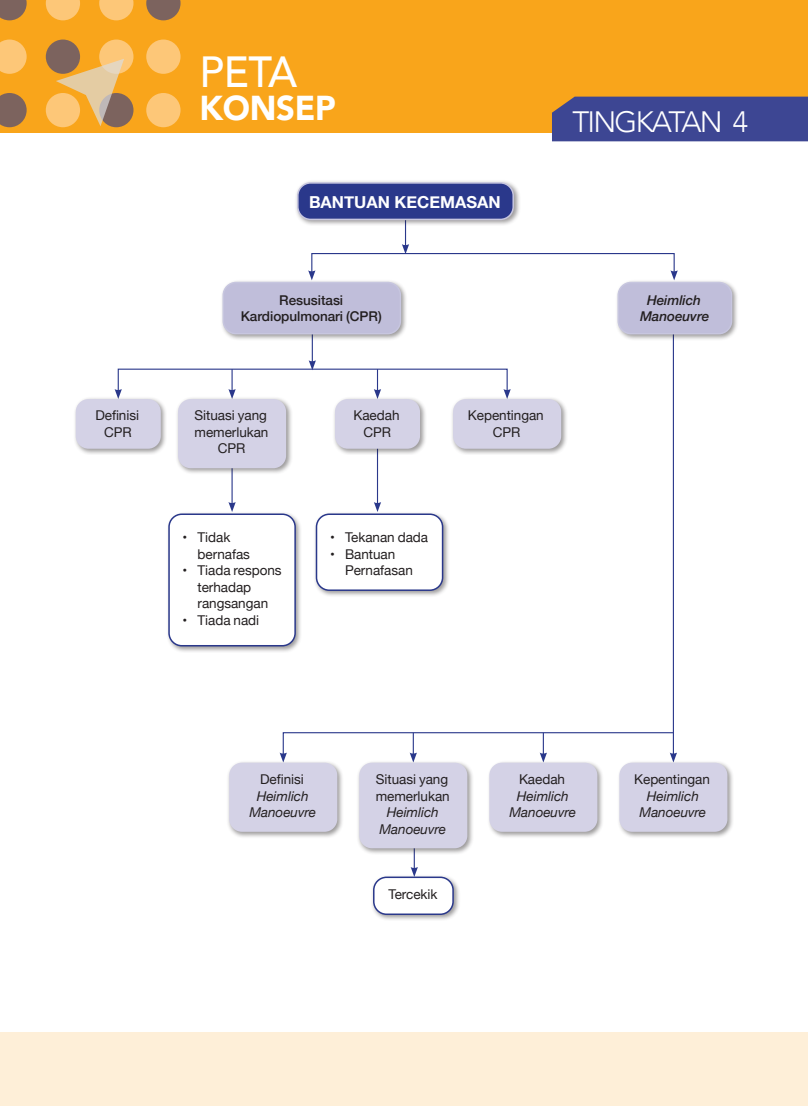
<style>
.page{position:relative;width:808px;height:1106px;background:#fff}
.page>*{position:absolute;margin:0;border:0;box-sizing:border-box;transform-origin:0 0}
.t1{font:500 43.5px "Avenir";color:#fff;scale:.95 1}
.t2{font:900 34.5px "Avenir";letter-spacing:-.01em;color:#fff;scale:.95 1}
.t3{font:300 29.4px "Avenir";letter-spacing:-.06em;color:#fff}
.t4{font:700 16.5px "Helvetica Neue";color:#fff}
.Vocab{font:13.5px/16.5px "Helvetica Neue";letter-spacing:-.005em;color:#231f20;text-align:center}
.Vocab-2{font:italic 13.5px/16.5px "Helvetica Neue";letter-spacing:-.005em;color:#231f20;text-align:center}
.Vocab-3{font:500 13.5px/16.5px "Helvetica Neue";letter-spacing:-.005em;color:#231f20;text-align:center}
.Vocab-4{font:italic 500 13.5px/16.5px "Helvetica Neue";letter-spacing:-.005em;color:#231f20;text-align:center}
.s1{font-style:normal}
.s2{font-style:italic}
</style>
<div class="page">
<div style="left:0;top:0;width:808px;height:132px;background:#f9a51b"></div>
<div style="left:0;top:1032px;width:808px;height:74px;background:#feefd8"></div>
<svg style="left:99px;top:0;width:34px;height:20px"></svg>
<div style="left:99px;top:40px;width:34px;height:34px;background:#fdc778;border-radius:50%"></div>
<div style="left:99px;top:93px;width:34px;height:34px;background:#7c635e;border-radius:50%"></div>
<svg style="left:46px;top:0;width:34px;height:20px"></svg>
<div style="left:46px;top:40px;width:34px;height:34px;background:#7c635e;border-radius:50%"></div>
<div style="left:46px;top:93px;width:34px;height:34px;background:#fdc778;border-radius:50%"></div>
<svg style="left:0;top:0;width:27px;height:20px"></svg>
<svg style="left:0;top:40px;width:27px;height:34px"></svg>
<svg style="left:0;top:93px;width:27px;height:34px"></svg>
<svg style="left:146px;top:0;width:35px;height:20px"></svg>
<div style="left:146px;top:40px;width:35px;height:34px;background:#fdc778;border-radius:50%"></div>
<div style="left:146px;top:93px;width:35px;height:34px;background:#fdc778;border-radius:50%"></div>
<svg style="left:56px;top:59px;width:68px;height:67px"></svg>
<hr style="left:231px;top:369px;width:2px;height:22px;background:#2a388b">
<svg style="left:228px;top:389px;width:8px;height:7px"></svg>
<hr style="left:231px;top:437px;width:2px;height:67px;background:#2a388b">
<svg style="left:228px;top:502px;width:8px;height:9px"></svg>
<svg style="left:374px;top:370px;width:7px;height:26px"></svg>
<hr style="left:377px;top:437px;width:1px;height:67px;background:#2a388b">
<svg style="left:374px;top:502px;width:7px;height:9px"></svg>
<div style="left:118px;top:368px;width:390px;height:24px;border:1px solid #2a388b"></div>
<svg style="left:115px;top:389px;width:7px;height:7px"></svg>
<svg style="left:503px;top:389px;width:8px;height:7px"></svg>
<hr style="left:673px;top:315px;width:1px;height:440px;background:#2a388b">
<svg style="left:280px;top:731px;width:397px;height:29px"></svg>
<div style="left:370px;top:874px;width:91px;height:47px;background:#231f20;opacity:.45"></div>
<div style="left:374px;top:877px;width:79px;height:37px;background:#fff;border-radius:13px"></div>
<div style="left:373px;top:876px;width:81px;height:39px;border:2px solid #2a388b;border-radius:13px"></div>
<div style="left:166px;top:511px;width:136px;height:142px;background:#231f20;opacity:.45"></div>
<div style="left:169px;top:514px;width:126px;height:131px;background:#fff;border-radius:13px"></div>
<div style="left:168px;top:513px;width:128px;height:133px;border:2px solid #2a388b;border-radius:13px"></div>
<div style="left:313px;top:511px;width:137px;height:86px;background:#231f20;opacity:.45"></div>
<div style="left:316px;top:514px;width:127px;height:76px;background:#fff;border-radius:13px"></div>
<div style="left:316px;top:513px;width:127px;height:78px;border:2px solid #2a388b;border-radius:13px"></div>
<hr style="left:312px;top:307px;width:1px;height:55px;background:#2a388b">
<svg style="left:309px;top:360px;width:7px;height:10px"></svg>
<div style="left:311px;top:253px;width:364px;height:20px;border:1px solid #2a388b"></div>
<svg style="left:308px;top:270px;width:7px;height:9px"></svg>
<svg style="left:670px;top:270px;width:8px;height:9px"></svg>
<hr style="left:414px;top:826px;width:1px;height:43px;background:#2a388b">
<svg style="left:411px;top:867px;width:7px;height:10px"></svg>
<div style="left:220px;top:279px;width:188px;height:62px;background:#231f20;opacity:.45"></div>
<div style="left:223px;top:282px;width:177px;height:52px;background:#c0beda;border-radius:13px"></div>
<div style="left:222px;top:282px;width:179px;height:52px;border:2px solid #c7c6df;border-radius:13px"></div>
<div style="left:615px;top:279px;width:124px;height:62px;background:#231f20;opacity:.45"></div>
<div style="left:618px;top:282px;width:113px;height:52px;background:#c0beda;border-radius:13px"></div>
<div style="left:617px;top:282px;width:115px;height:52px;border:2px solid #c7c6df;border-radius:13px"></div>
<div style="left:73px;top:396px;width:95px;height:59px;background:#231f20;opacity:.45"></div>
<div style="left:76px;top:399px;width:85px;height:50px;background:#d4d2e6;border-radius:13px"></div>
<div style="left:175px;top:396px;width:118px;height:79px;background:#231f20;opacity:.45"></div>
<div style="left:178px;top:399px;width:108px;height:69px;background:#d4d2e6;border-radius:13px"></div>
<div style="left:332px;top:396px;width:95px;height:59px;background:#231f20;opacity:.45"></div>
<div style="left:335px;top:399px;width:85px;height:50px;background:#d4d2e6;border-radius:13px"></div>
<div style="left:450px;top:396px;width:118px;height:59px;background:#231f20;opacity:.45"></div>
<div style="left:453px;top:399px;width:108px;height:50px;background:#d4d2e6;border-radius:13px"></div>
<div style="left:617px;top:760px;width:117px;height:78px;background:#231f20;opacity:.45"></div>
<div style="left:619px;top:762px;width:108px;height:69px;background:#d4d2e6;border-radius:13px"></div>
<div style="left:487px;top:760px;width:117px;height:78px;background:#231f20;opacity:.45"></div>
<div style="left:489px;top:762px;width:108px;height:69px;background:#d4d2e6;border-radius:13px"></div>
<div style="left:357px;top:760px;width:117px;height:95px;background:#231f20;opacity:.45"></div>
<div style="left:359px;top:762px;width:108px;height:86px;background:#d4d2e6;border-radius:13px"></div>
<div style="left:227px;top:760px;width:117px;height:78px;background:#231f20;opacity:.45"></div>
<div style="left:229px;top:762px;width:108px;height:69px;background:#d4d2e6;border-radius:13px"></div>
<hr style="left:405px;top:204px;width:1px;height:42px;background:#2a388b">
<svg style="left:402px;top:244px;width:7px;height:10px"></svg>
<div style="left:294px;top:180px;width:227px;height:47px;background:#231f20;opacity:.45"></div>
<div style="left:298px;top:183px;width:215px;height:36px;background:#2a388b;border-radius:13px"></div>
<div style="left:297px;top:182px;width:217px;height:38px;border:2px solid #c7c6df;border-radius:13px"></div>
<div style="left:552px;top:97px;width:256px;height:44px;background:#3d4693"></div>
<p class="t1" style="left:200px;top:34px;width:104px">PETA</p>
<p class="t2" style="left:200px;top:78px;width:145px">KONSEP</p>
<p class="t4" style="left:309px;top:189px;width:193px">BANTUAN KECEMASAN</p>
<p class="t3" style="left:572px;top:104px;width:177px">TINGKATAN 4</p>
<p class="Vocab-3" style="left:241px;top:291px;width:142px">Resusitasi<br>Kardiopulmonari (CPR)</p>
<p class="Vocab-4" style="left:640px;top:291px;width:71px">Heimlich<br>Manoeuvre</p>
<p class="Vocab" style="left:95px;top:408px;width:45px">Definisi<br>CPR</p>
<p class="Vocab" style="left:195px;top:408px;width:75px">Situasi yang memerlukan<br>CPR</p>
<p class="Vocab" style="left:353px;top:408px;width:48px">Kaedah<br>CPR</p>
<p class="Vocab" style="left:468px;top:408px;width:77px">Kepentingan<br>CPR</p>
<p class="Vocab" style="left:198px;top:530px;width:54px;text-align:left;text-indent:-15px">• Tidak bernafas</p>
<p class="Vocab" style="left:198px;top:563px;width:86px;text-align:left;text-indent:-15px">• Tiada respons terhadap rangsangan</p>
<p class="Vocab" style="left:183px;top:612px;width:78px">• Tiada nadi</p>
<p class="Vocab" style="left:330px;top:530px;width:100px">• Tekanan dada</p>
<p class="Vocab" style="left:345px;top:546px;width:69px;text-align:left;text-indent:-15px">• Bantuan<br>Pernafasan</p>
<p class="Vocab-2" style="left:249px;top:771px;width:68px"><span class="s1">Definisi<br></span>Heimlich<br>Manoeuvre</p>
<p class="Vocab" style="left:376px;top:771px;width:75px">Situasi yang memerlukan<br><span class="s2">Heimlich<br>Manoeuvre</span></p>
<p class="Vocab" style="left:388px;top:887px;width:50px">Tercekik</p>
<p class="Vocab-2" style="left:510px;top:771px;width:68px"><span class="s1">Kaedah<br></span>Heimlich<br>Manoeuvre</p>
<p class="Vocab-2" style="left:634px;top:771px;width:77px"><span class="s1">Kepentingan<br></span>Heimlich<br>Manoeuvre</p>
</div>
